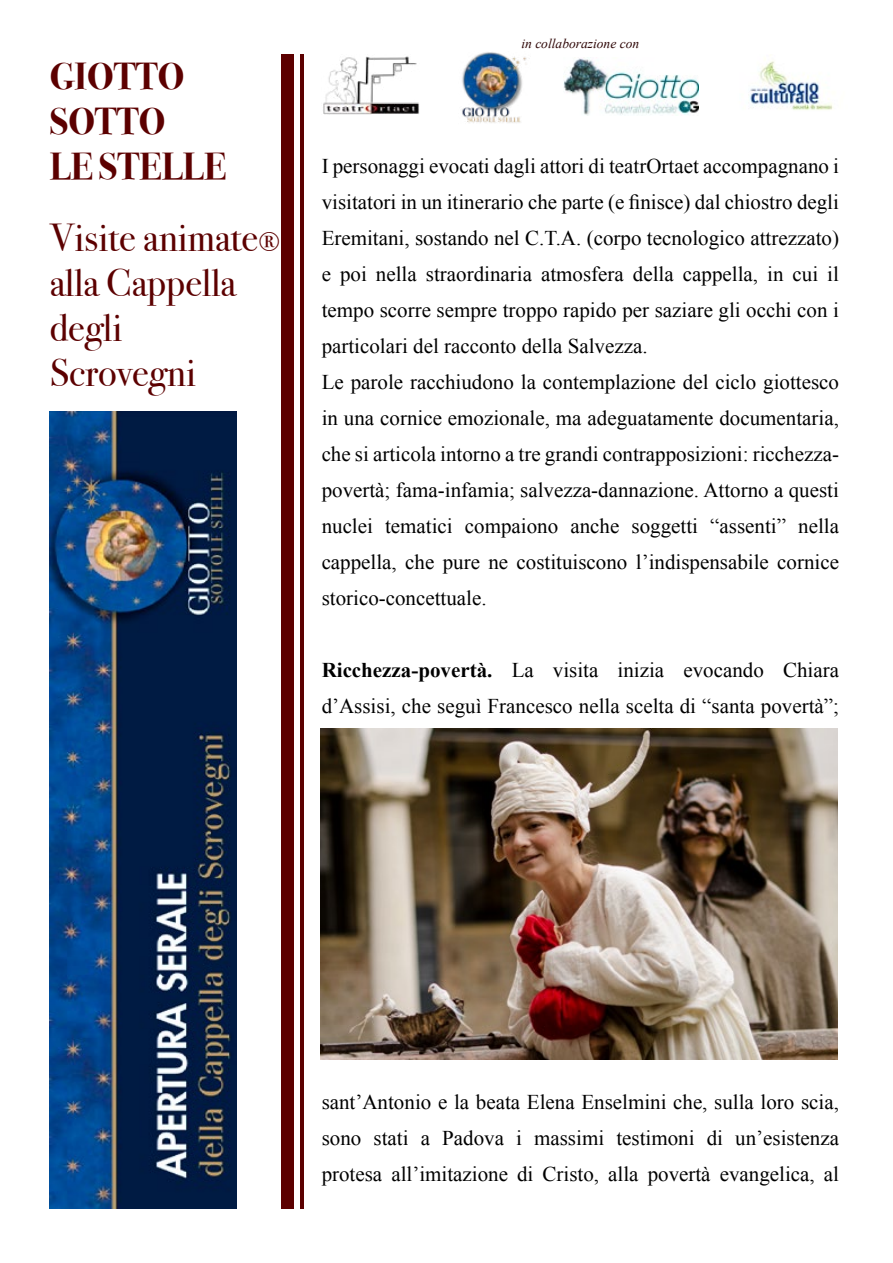
<style>
.page{position:relative;width:893px;height:1263px;background:#fff}
.page>*{position:absolute;margin:0;border:0;box-sizing:border-box;transform-origin:0 0}
.t1{font:39px/45px "Bodoni Svty Two ITCTT";color:#5c0000}
.t2{font:700 37.5px/45px "Bodoni Svty Two ITCTT";color:#5c0000}
.t3{font:21px/36px "Times New Roman";color:#000}
.t4{font:italic 13.5px "Times New Roman";color:#2f0707}
.s1{font-size:27px}
.s2{font-weight:700}
</style>
<div class="page">
<hr style="left:300px;top:54px;width:4px;height:1155px;background:#5c0000">
<div style="left:281px;top:54px;width:13px;height:1155px;background:#5c0000"></div>
<img style="left:323px;top:56px;width:96px;height:58px">
<img style="left:462px;top:52px;width:65px;height:71px">
<img style="left:564px;top:57px;width:135px;height:58px">
<img style="left:750px;top:61px;width:83px;height:49px">
<img style="left:50px;top:412px;width:186px;height:797px">
<img style="left:320px;top:728px;width:518px;height:332px">
<h2 class="t2" style="left:50px;top:50px;width:178px">GIOTTO<br>SOTTO<br>LE STELLE</h2>
<h1 class="t1" style="left:50px;top:211px;width:232px">Visite animate<span class="s1">® </span>alla Cappella degli<br>Scrovegni</h1>
<p class="t4" style="left:521px;top:34px;width:119px">in collaborazione con</p>
<p class="t3" style="left:322px;top:147px;width:519px">I personaggi evocati dagli attori di teatrOrtaet accompagnano i visitatori in un itinerario che parte (e finisce) dal chiostro degli Eremitani, sostando nel C.T.A. (corpo tecnologico attrezzato) e poi nella straordinaria atmosfera della cappella, in cui il tempo scorre sempre troppo rapido per saziare gli occhi con i particolari del racconto della Salvezza.<br>Le parole racchiudono la contemplazione del ciclo giottesco in una cornice emozionale, ma adeguatamente documentaria, che si articola intorno a tre grandi contrapposizioni: ricchezza&shy;povertà; fama-infamia; salvezza-dannazione. Attorno a questi nuclei tematici compaiono anche soggetti “assenti” nella cappella, che pure ne costituiscono l’indispensabile cornice storico-concettuale.</p>
<p class="t3" style="left:322px;top:651px;width:519px"><span class="s2">Ricchezza-povertà.</span> La visita inizia evocando Chiara d’Assisi, che seguì Francesco nella scelta di “santa povertà”;</p>
<p class="t3" style="left:322px;top:1083px;width:519px;text-align:justify">sant’Antonio e la beata Elena Enselmini che, sulla loro scia, sono stati a Padova i massimi testimoni di un’esistenza protesa all’imitazione di Cristo, alla povertà evangelica, al</p>
</div>
